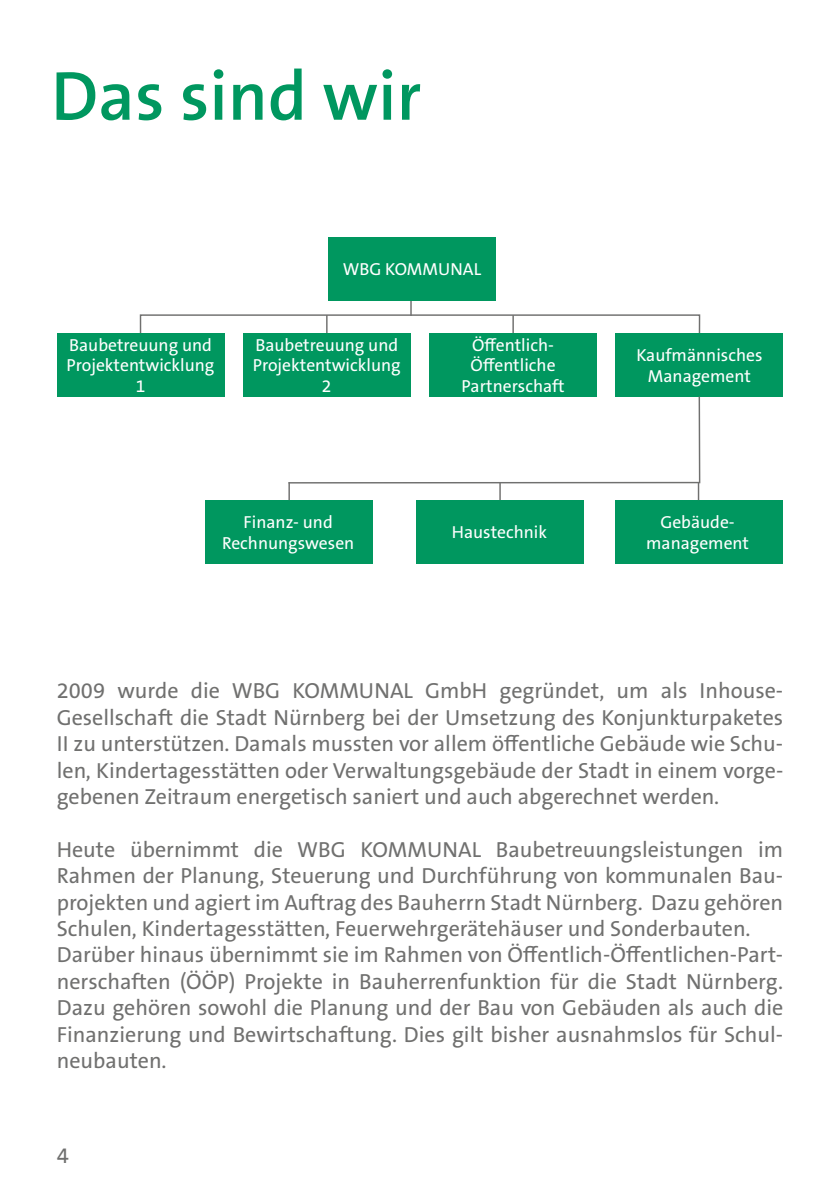
<style>
.page{position:relative;width:840px;height:1191px;background:#fff}
.page>*{position:absolute;margin:0;border:0;box-sizing:border-box;transform-origin:0 0}
.t1{font:600 70px "The Sans B6";color:#00975f}
.t2{font:22px/26.4px "The Sans B5";color:#70706f;text-align:justify}
.t3{font:17.6px/20.4px "The Sans B5";color:#fff;text-align:center}
</style>
<div class="page">
<svg style="left:326px;top:316px;width:1px;height:17px"></svg>
<svg style="left:512px;top:316px;width:1px;height:17px"></svg>
<svg style="left:410px;top:300px;width:1px;height:14px"></svg>
<div style="left:140px;top:314px;width:559px;height:27px;border:1px solid #70706f"></div>
<div style="left:328px;top:237px;width:167px;height:63px;background:#00975f"></div>
<div style="left:57px;top:333px;width:167px;height:64px;background:#00975f"></div>
<div style="left:243px;top:333px;width:167px;height:64px;background:#00975f"></div>
<div style="left:429px;top:333px;width:167px;height:64px;background:#00975f"></div>
<div style="left:615px;top:333px;width:167px;height:64px;background:#00975f"></div>
<div style="left:614px;top:500px;width:167px;height:63px;background:#00975f"></div>
<div style="left:416px;top:500px;width:167px;height:63px;background:#00975f"></div>
<div style="left:205px;top:500px;width:168px;height:63px;background:#00975f"></div>
<svg style="left:288px;top:395px;width:412px;height:105px"></svg>
<h1 class="t1" style="left:51px;top:51px;width:371px">Das sind wir</h1>
<p class="t3" style="left:342px;top:259px;width:140px">WBG KOMMUNAL</p>
<p class="t3" style="left:67px;top:334px;width:149px">Baubetreuung und<br>Projektentwicklung<br>1</p>
<p class="t3" style="left:253px;top:335px;width:149px">Baubetreuung und<br>Projektentwicklung<br>2</p>
<p class="t3" style="left:461px;top:335px;width:104px">Öffentlich-<br>Öffentliche<br>Partnerschaft</p>
<p class="t3" style="left:222px;top:511px;width:134px;line-height:21px">Finanz- und<br>Rechnungswesen</p>
<p class="t3" style="left:451px;top:522px;width:97px">Haustechnik</p>
<p class="t3" style="left:636px;top:345px;width:127px;line-height:21px">Kaufmännisches<br>Management</p>
<p class="t3" style="left:645px;top:511px;width:104px;line-height:21px">Gebäude&shy;management</p>
<p class="t2" style="left:57px;top:678px;width:727px">2009 wurde die WBG KOMMUNAL GmbH gegründet, um als Inhouse-Gesellschaft die Stadt Nürnberg bei der Umsetzung des Konjunkturpaketes II zu unterstützen. Damals mussten vor allem öffentliche Gebäude wie Schu&shy;len, Kindertagesstätten oder Verwaltungsgebäude der Stadt in einem vorge&shy;gebenen Zeitraum energetisch saniert und auch abgerechnet werden.</p>
<p class="t2" style="left:57px;top:836px;width:727px;text-align:left">Heute übernimmt die WBG KOMMUNAL Baubetreuungsleistungen im Rahmen der Planung, Steuerung und Durchführung von kommunalen Bau&shy;projekten und agiert im Auftrag des Bauherrn Stadt Nürnberg. Dazu gehören Schulen, Kindertagesstätten, Feuerwehrgerätehäuser und Sonderbauten.<br>Darüber hinaus übernimmt sie im Rahmen von Öffentlich-Öffentlichen-Part&shy;nerschaften (ÖÖP) Projekte in Bauherrenfunktion für die Stadt Nürnberg.<br>Dazu gehören sowohl die Planung und der Bau von Gebäuden als auch die Finanzierung und Bewirtschaftung. Dies gilt bisher ausnahmslos für Schul&shy;neubauten.</p>
<p class="t2" style="left:57px;top:1142px;width:14px">4</p>
</div>
